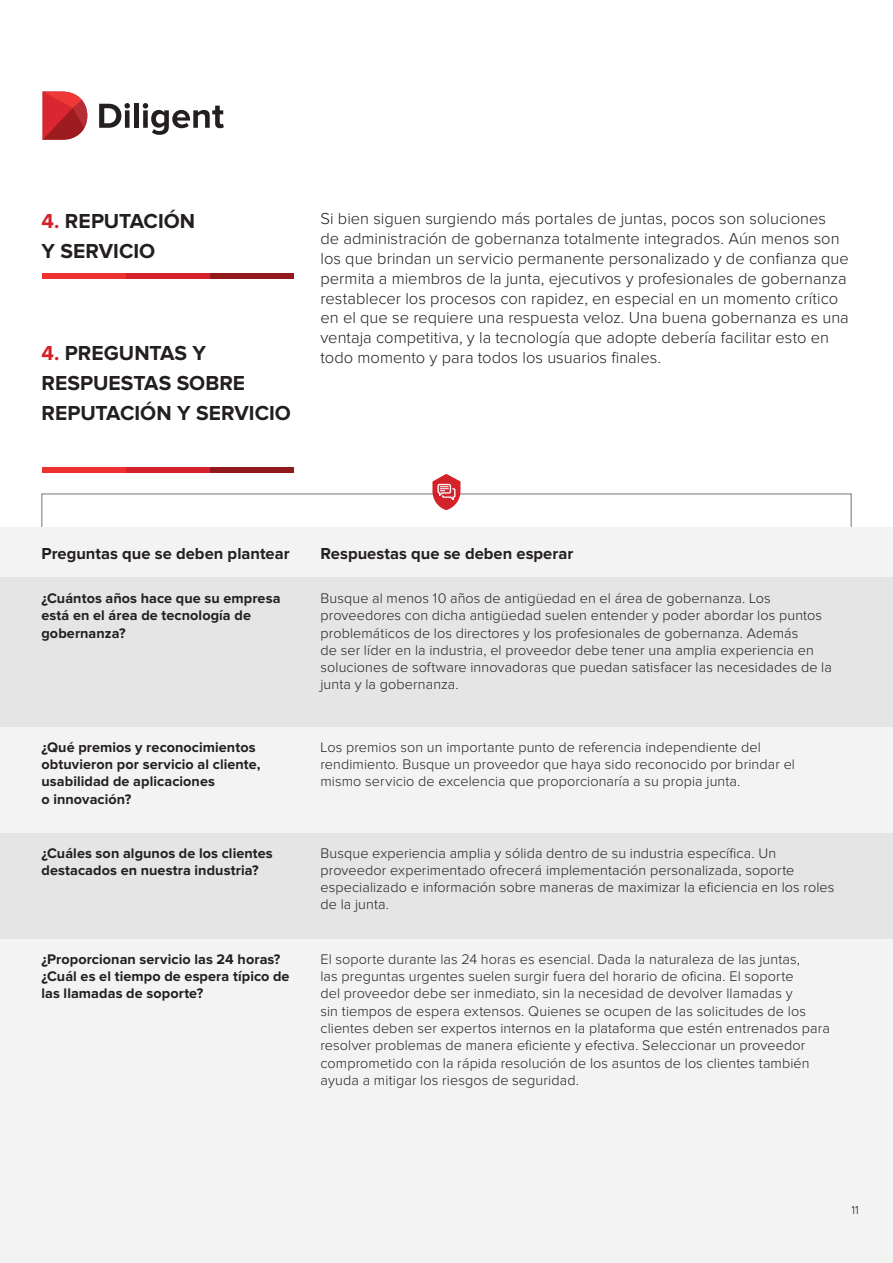
<style>
.page{position:relative;width:893px;height:1263px;background:#fff}
.page>*{position:absolute;margin:0;border:0;box-sizing:border-box;transform-origin:0 0}
.Header_CAPS{font:700 21px/30px "Proxima Nova";color:#231f20}
.Body_Text{font:300 16.5px/19.8px "Proxima Nova";color:#231f20}
.Body_Text-2{font:700 16.5px "Proxima Nova";color:#231f20}
.Body_Text-3{font:300 14.4px/17.2px "Proxima Nova";letter-spacing:.005em;color:#231f20}
.Body_Text-4{font:700 14.4px/17.2px "Proxima Nova";letter-spacing:.005em;color:#231f20}
.t1{font:300 12px "Proxima Nova";color:#231f20}
.s1{color:#d3222a}
</style>
<div class="page">
<svg style="left:99px;top:103px;width:31px;height:25px"></svg>
<div style="left:134px;top:104px;width:5px;height:24px;background:#231f20"></div>
<svg style="left:143px;top:103px;width:81px;height:32px"></svg>
<svg style="left:42px;top:91px;width:45px;height:49px"></svg>
<div style="left:42px;top:273px;width:84px;height:5px;background:#ee312e"></div>
<div style="left:126px;top:273px;width:84px;height:5px;background:#d3222a"></div>
<div style="left:210px;top:273px;width:83px;height:5px;background:#921a1d"></div>
<div style="left:42px;top:468px;width:84px;height:5px;background:#ee312e"></div>
<div style="left:126px;top:468px;width:84px;height:5px;background:#d3222a"></div>
<div style="left:210px;top:468px;width:83px;height:5px;background:#921a1d"></div>
<div style="left:0;top:576px;width:893px;height:151px;background:#e5e5e5"></div>
<div style="left:0;top:938px;width:893px;height:325px;background:#f3f3f3"></div>
<div style="left:0;top:727px;width:893px;height:106px;background:#f3f3f3"></div>
<div style="left:0;top:833px;width:893px;height:105px;background:#e5e5e5"></div>
<div style="left:0;top:527px;width:893px;height:49px;background:#f3f3f3"></div>
<svg style="left:432px;top:474px;width:28px;height:36px"></svg>
<p class="Header_CAPS" style="left:41px;top:207px;width:155px"><span class="s1">4.</span> REPUTACIÓN<br>Y SERVICIO</p>
<p class="Header_CAPS" style="left:41px;top:339px;width:251px"><span class="s1">4.</span> PREGUNTAS Y<br>RESPUESTAS SOBRE<br>REPUTACIÓN Y SERVICIO</p>
<p class="Body_Text" style="left:320px;top:210px;width:530px">Si bien siguen surgiendo más portales de juntas, pocos son soluciones de administración de gobernanza totalmente integrados. Aún menos son los que brindan un servicio permanente personalizado y de confianza que permita a miembros de la junta, ejecutivos y profesionales de gobernanza restablecer los procesos con rapidez, en especial en un momento crítico en el que se requiere una respuesta veloz. Una buena gobernanza es una ventaja competitiva, y la tecnología que adopte debería facilitar esto en todo momento y para todos los usuarios finales.</p>
<p class="Body_Text-2" style="left:41px;top:546px;width:250px">Preguntas que se deben plantear</p>
<p class="Body_Text-2" style="left:320px;top:546px;width:254px">Respuestas que se deben esperar</p>
<p class="Body_Text-4" style="left:41px;top:590px;width:241px">¿Cuántos años hace que su empresa está en el área de tecnología de gobernanza?</p>
<p class="Body_Text-3" style="left:320px;top:590px;width:513px">Busque al menos 10 años de antigüedad en el área de gobernanza. Los proveedores con dicha antigüedad suelen entender y poder abordar los puntos problemáticos de los directores y los profesionales de gobernanza. Además<br>de ser líder en la industria, el proveedor debe tener una amplia experiencia en soluciones de software innovadoras que puedan satisfacer las necesidades de la junta y la gobernanza.</p>
<p class="Body_Text-4" style="left:41px;top:739px;width:220px">¿Qué premios y reconocimientos obtuvieron por servicio al cliente, usabilidad de aplicaciones<br>o innovación?</p>
<p class="Body_Text-3" style="left:320px;top:739px;width:476px">Los premios son un importante punto de referencia independiente del rendimiento. Busque un proveedor que haya sido reconocido por brindar el mismo servicio de excelencia que proporcionaría a su propia junta.</p>
<p class="Body_Text-4" style="left:41px;top:845px;width:233px">¿Cuáles son algunos de los clientes destacados en nuestra industria?</p>
<p class="Body_Text-3" style="left:320px;top:845px;width:515px">Busque experiencia amplia y sólida dentro de su industria específica. Un proveedor experimentado ofrecerá implementación personalizada, soporte especializado e información sobre maneras de maximizar la eficiencia en los roles de la junta.</p>
<p class="Body_Text-4" style="left:41px;top:951px;width:250px">¿Proporcionan servicio las 24 horas? ¿Cuál es el tiempo de espera típico de las llamadas de soporte?</p>
<p class="Body_Text-3" style="left:320px;top:951px;width:511px">El soporte durante las 24 horas es esencial. Dada la naturaleza de las juntas,<br>las preguntas urgentes suelen surgir fuera del horario de oficina. El soporte<br>del proveedor debe ser inmediato, sin la necesidad de devolver llamadas y<br>sin tiempos de espera extensos. Quienes se ocupen de las solicitudes de los clientes deben ser expertos internos en la plataforma que estén entrenados para resolver problemas de manera eficiente y efectiva. Seleccionar un proveedor comprometido con la rápida resolución de los asuntos de los clientes también ayuda a mitigar los riesgos de seguridad.</p>
<p class="t1" style="left:851px;top:1202px;width:9px">11</p>
<p class="t1" style="left:851px;top:1205px;width:9px">11</p>
</div>
